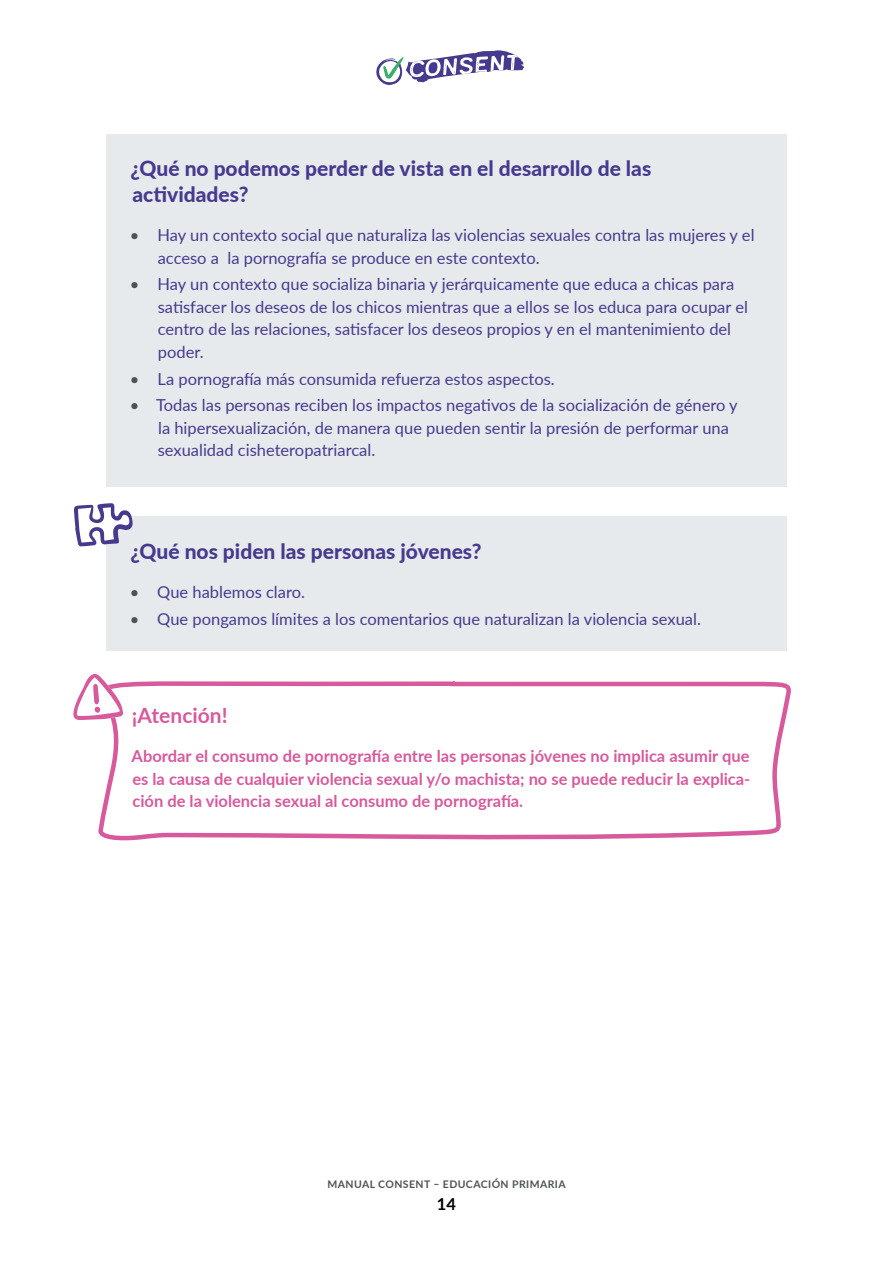
<style>
.page{position:relative;width:893px;height:1263px;background:#fff}
.page>*{position:absolute;margin:0;border:0;box-sizing:border-box;transform-origin:0 0}
.t1{font:800 21px/25.2px "Lato";color:#463a8f}
.t2{font:700 21px "Lato";color:#d75a9c}
.t3{font:16.5px/22.5px "Lato";color:#463a8f}
.t4{font:700 16.5px/22.5px "Lato";color:#d75a9c;text-align:justify}
.t5{font:700 16.5px "Lato";color:#000}
.t6{font:700 10.5px "Lato";letter-spacing:.04em;color:#4c5356}
.s1{color:#4c5356}
</style>
<div class="page">
<svg style="left:376px;top:50px;width:148px;height:35px"></svg>
<div style="left:106px;top:134px;width:681px;height:352px;background:#e7eaec"></div>
<div style="left:106px;top:516px;width:681px;height:134px;background:#e7eaec"></div>
<svg style="left:98px;top:681px;width:693px;height:160px"></svg>
<svg style="left:73px;top:674px;width:50px;height:46px"></svg>
<svg style="left:74px;top:503px;width:59px;height:43px"></svg>
<p class="t1" style="left:130px;top:155px;width:522px">¿Qué no podemos perder de vista en el desarrollo de las actividades?</p>
<p class="t3" style="left:158px;top:223px;width:598px;text-indent:-28px"><span class="s1">•</span> Hay un contexto social que naturaliza las violencias sexuales contra las mujeres y el acceso a la pornografía se produce en este contexto.</p>
<p class="t3" style="left:158px;top:272px;width:592px;text-indent:-28px"><span class="s1">•</span> Hay un contexto que socializa binaria y jerárquicamente que educa a chicas para satisfacer los deseos de los chicos mientras que a ellos se los educa para ocupar el centro de las relaciones, satisfacer los deseos propios y en el mantenimiento del poder.</p>
<p class="t3" style="left:130px;top:367px;width:427px"><span class="s1">•</span> La pornografía más consumida refuerza estos aspectos.</p>
<p class="t3" style="left:158px;top:393px;width:581px;text-indent:-28px"><span class="s1">•</span> Todas las personas reciben los impactos negativos de la socialización de género y la hipersexualización, de manera que pueden sentir la presión de performar una sexualidad cisheteropatriarcal.</p>
<p class="t1" style="left:130px;top:537px;width:353px">¿Qué nos piden las personas jóvenes?</p>
<p class="t3" style="left:130px;top:580px;width:177px"><span class="s1">•</span> Que hablemos claro.</p>
<p class="t3" style="left:130px;top:607px;width:573px"><span class="s1">•</span> Que pongamos límites a los comentarios que naturalizan la violencia sexual.</p>
<p class="t2" style="left:132px;top:700px;width:97px">¡Atención!</p>
<p class="t4" style="left:132px;top:744px;width:620px">Abordar el consumo de pornografía entre las personas jóvenes no implica asumir que es la causa de cualquier violencia sexual y/o machista; no se puede reducir la explica&shy;ción de la violencia sexual al consumo de pornografía.</p>
<p class="t6" style="left:327px;top:1176px;width:240px">MANUAL CONSENT – EDUCACIÓN PRIMARIA</p>
<p class="t5" style="left:437px;top:1192px;width:21px">14</p>
</div>
